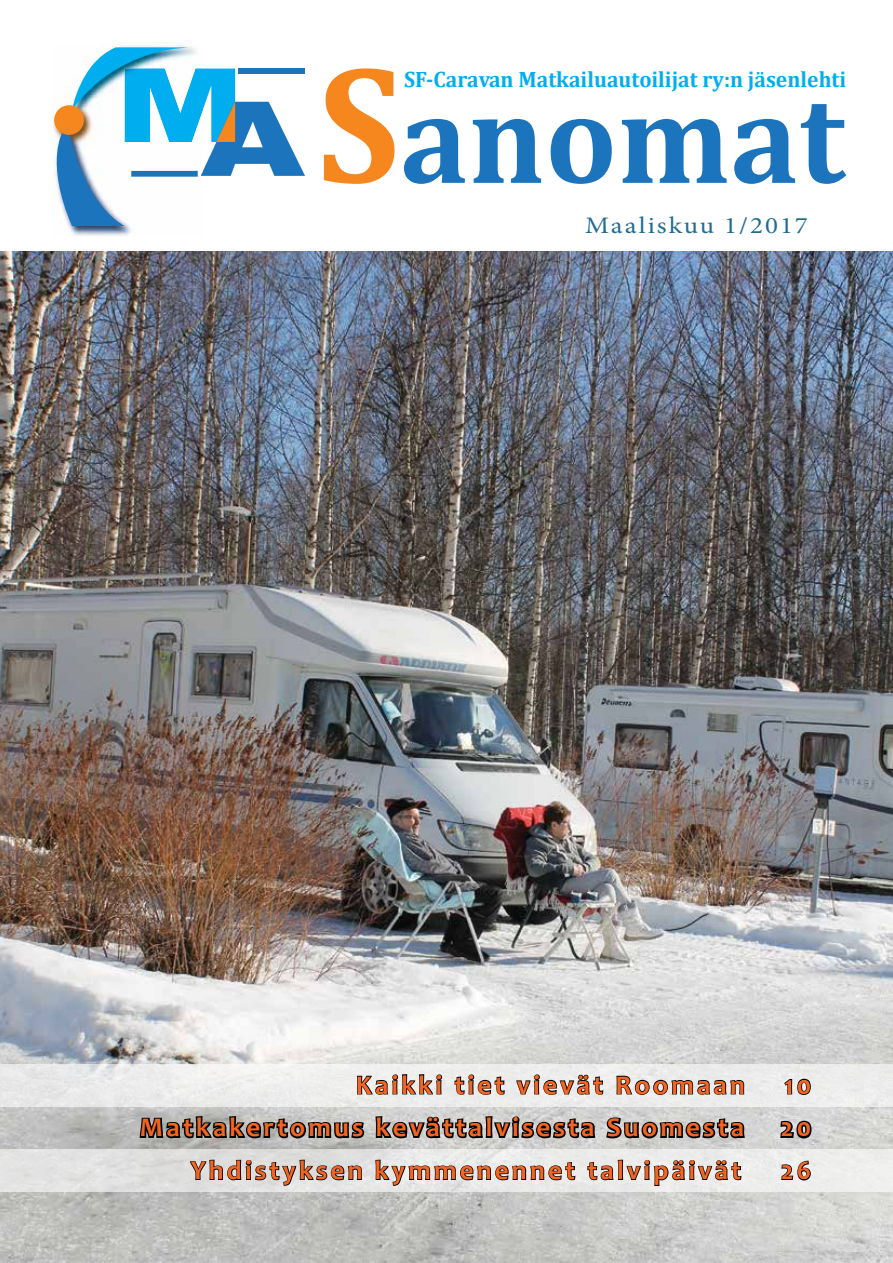
<style>
.page{position:relative;width:893px;height:1263px;background:#fff}
.page>*{position:absolute;margin:0;border:0;box-sizing:border-box;transform-origin:0 0}
.t1{font:700 27px "Candara";letter-spacing:.12em;color:#f26522}
.t2{font:23.7px "Minion Pro";letter-spacing:.075em;color:#236c91;scale:1.14 1}
.t3{font:700 22.35px "Cambria";color:#00aeef}
</style>
<div class="page">
<img style="left:0;top:251px;width:893px;height:1012px">
<img style="left:68px;top:45px;width:117px;height:191px">
<svg style="left:52px;top:46px;width:253px;height:180px"></svg>
<div style="left:54px;top:105px;width:30px;height:30px;background:#f6871f;border-radius:50%"></div>
<svg style="left:404px;top:119px;width:61px;height:65px"></svg>
<svg style="left:473px;top:119px;width:68px;height:64px"></svg>
<svg style="left:551px;top:119px;width:61px;height:65px"></svg>
<svg style="left:622px;top:119px;width:105px;height:64px"></svg>
<svg style="left:734px;top:119px;width:61px;height:65px"></svg>
<svg style="left:801px;top:104px;width:45px;height:80px"></svg>
<svg style="left:324px;top:68px;width:70px;height:116px"></svg>
<div style="left:0;top:1064px;width:893px;height:43px;background:#ededec"></div>
<div style="left:0;top:1149px;width:893px;height:43px;background:linear-gradient(to right,#dededd,#eff0ee)"></div>
<svg style="left:357px;top:1074px;width:86px;height:21px"></svg>
<svg style="left:454px;top:1074px;width:51px;height:21px"></svg>
<svg style="left:516px;top:1074px;width:88px;height:21px"></svg>
<svg style="left:616px;top:1075px;width:129px;height:20px"></svg>
<svg style="left:784px;top:1078px;width:27px;height:17px"></svg>
<svg style="left:138px;top:1114px;width:228px;height:27px;background:#686866"></svg>
<svg style="left:374px;top:1114px;width:223px;height:27px;background:#737372"></svg>
<svg style="left:604px;top:1116px;width:143px;height:25px;background:#70706f"></svg>
<svg style="left:779px;top:1118px;width:35px;height:23px"></svg>
<svg style="left:189px;top:1159px;width:174px;height:27px;background:#a9a9a8"></svg>
<svg style="left:374px;top:1159px;width:202px;height:27px;background:#b2b2b2"></svg>
<svg style="left:586px;top:1159px;width:156px;height:28px;background:#b2b2b1"></svg>
<svg style="left:780px;top:1160px;width:32px;height:21px"></svg>
<p class="t3" style="left:404px;top:64px;width:444px">SF-Caravan Matkailuautoilijat ry:n jäsenlehti</p>
<p class="t2" style="left:585px;top:210px;width:197px">Maaliskuu 1/2017</p>
<p class="t1" style="left:356px;top:1068px;width:390px">Kaikki tiet vievät Roomaan</p>
<p class="t1" style="left:784px;top:1068px;width:28px">10</p>
<p class="t1" style="left:140px;top:1111px;width:606px">Matkakertomus kevättalvisesta Suomesta</p>
<p class="t1" style="left:781px;top:1111px;width:32px">20</p>
<p class="t1" style="left:191px;top:1153px;width:552px">Yhdistyksen kymmenennet talvipäivät</p>
<p class="t1" style="left:781px;top:1153px;width:32px">26</p>
</div>
